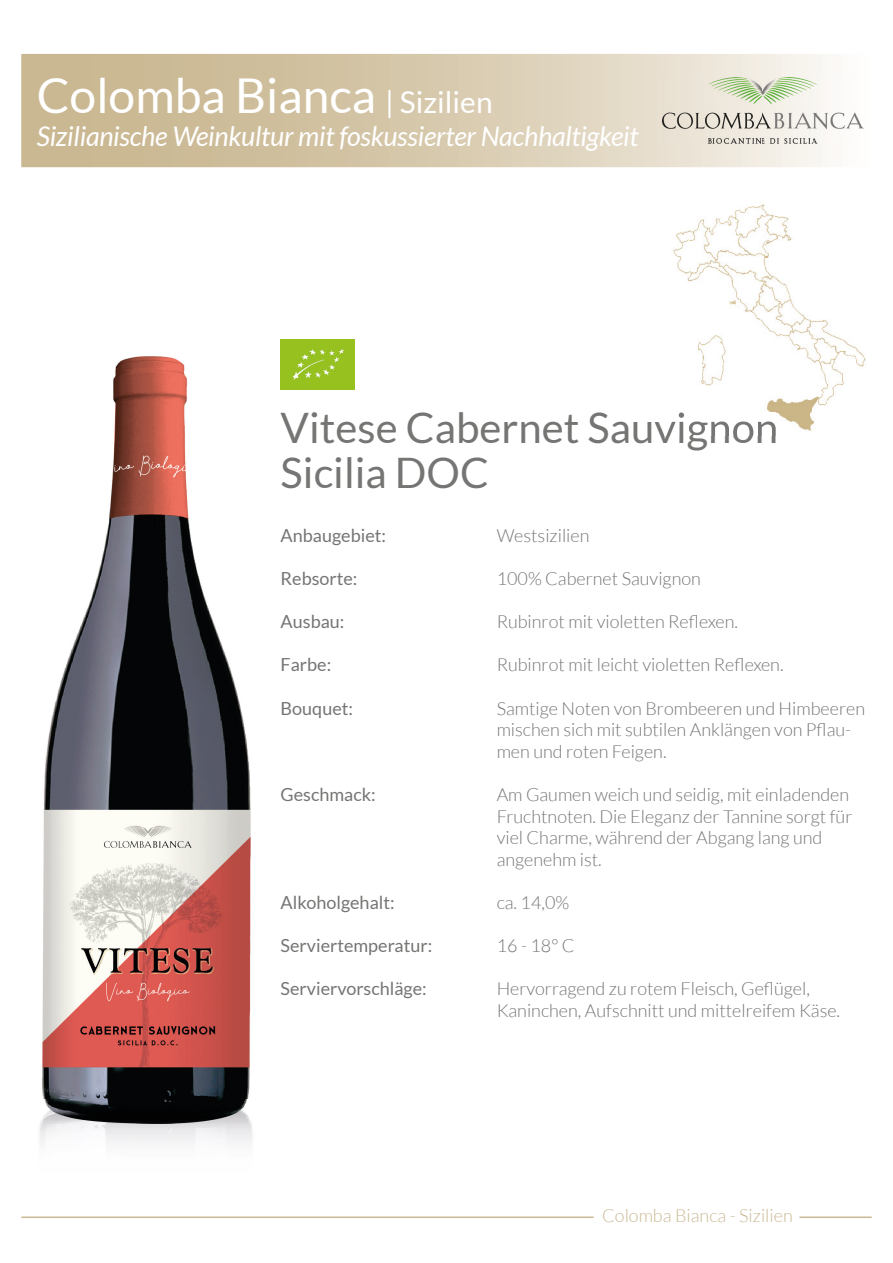
<style>
.page{position:relative;width:893px;height:1263px;background:#fff}
.page>*{position:absolute;margin:0;border:0;box-sizing:border-box;transform-origin:0 0}
.t1{font:48px "Lato";color:#fff}
.t2{font:42px/44.4px "Lato";color:#757574}
.t3{font:italic 27px "Lato";letter-spacing:-.01em;color:#fff}
.t4{font:300 18px/21.6px "Lato";color:#757574}
.t5{font:18px "Lato";color:#757574}
.t6{font:300 18px "Lato";color:#cab993}
.s1{font-size:30px}
</style>
<div class="page">
<hr style="left:21px;top:1216px;width:573px;height:2px;background:#cab993">
<hr style="left:799px;top:1216px;width:73px;height:2px;background:#cab993">
<svg style="left:21px;top:54px;width:808px;height:113px;background:#d6c9ad"></svg>
<img style="left:662px;top:78px;width:202px;height:65px">
<img style="left:673px;top:204px;width:193px;height:227px">
<img style="left:662px;top:412px;width:116px;height:23px">
<img style="left:281px;top:340px;width:73px;height:49px">
<img style="left:40px;top:1122px;width:212px;height:21px">
<img style="left:41px;top:356px;width:210px;height:767px">
<h1 class="t1" style="left:37px;top:69px;width:457px">Colomba Bianca <span class="s1">| Sizilien</span></h1>
<h3 class="t3" style="left:37px;top:121px;width:603px">Sizilianische Weinkultur mit foskussierter Nachhaltigkeit</h3>
<h2 class="t2" style="left:281px;top:405px;width:499px">Vitese Cabernet Sauvignon<br>Sicilia DOC</h2>
<p class="t5" style="left:281px;top:525px;width:107px">Anbaugebiet:</p>
<p class="t4" style="left:497px;top:525px;width:94px">Westsizilien</p>
<p class="t5" style="left:281px;top:568px;width:78px">Rebsorte:</p>
<p class="t4" style="left:497px;top:568px;width:206px">100% Cabernet Sauvignon</p>
<p class="t5" style="left:281px;top:612px;width:65px">Ausbau:</p>
<p class="t4" style="left:497px;top:611px;width:243px">Rubinrot mit violetten Reflexen.</p>
<p class="t5" style="left:281px;top:655px;width:52px">Farbe:</p>
<p class="t4" style="left:497px;top:654px;width:288px">Rubinrot mit leicht violetten Reflexen.</p>
<p class="t5" style="left:281px;top:698px;width:74px">Bouquet:</p>
<p class="t4" style="left:497px;top:697px;width:370px">Samtige Noten von Brombeeren und Himbeeren mischen sich mit subtilen Anklängen von Pflau&shy;men und roten Feigen.</p>
<p class="t5" style="left:281px;top:784px;width:97px">Geschmack:</p>
<p class="t4" style="left:497px;top:784px;width:357px">Am Gaumen weich und seidig, mit einladenden Fruchtnoten. Die Eleganz der Tannine sorgt für viel Charme, während der Abgang lang und angenehm ist.</p>
<p class="t5" style="left:281px;top:892px;width:115px">Alkoholgehalt:</p>
<p class="t4" style="left:497px;top:892px;width:74px">ca. 14,0%</p>
<p class="t5" style="left:281px;top:936px;width:153px">Serviertemperatur:</p>
<p class="t4" style="left:497px;top:935px;width:79px">16 - 18° C</p>
<p class="t5" style="left:281px;top:979px;width:148px">Serviervorschläge:</p>
<p class="t4" style="left:497px;top:978px;width:345px">Hervorragend zu rotem Fleisch, Geflügel,<br>Kaninchen, Aufschnitt und mittelreifem Käse.</p>
<p class="t6" style="left:602px;top:1206px;width:192px">Colomba Bianca - Sizilien</p>
</div>
